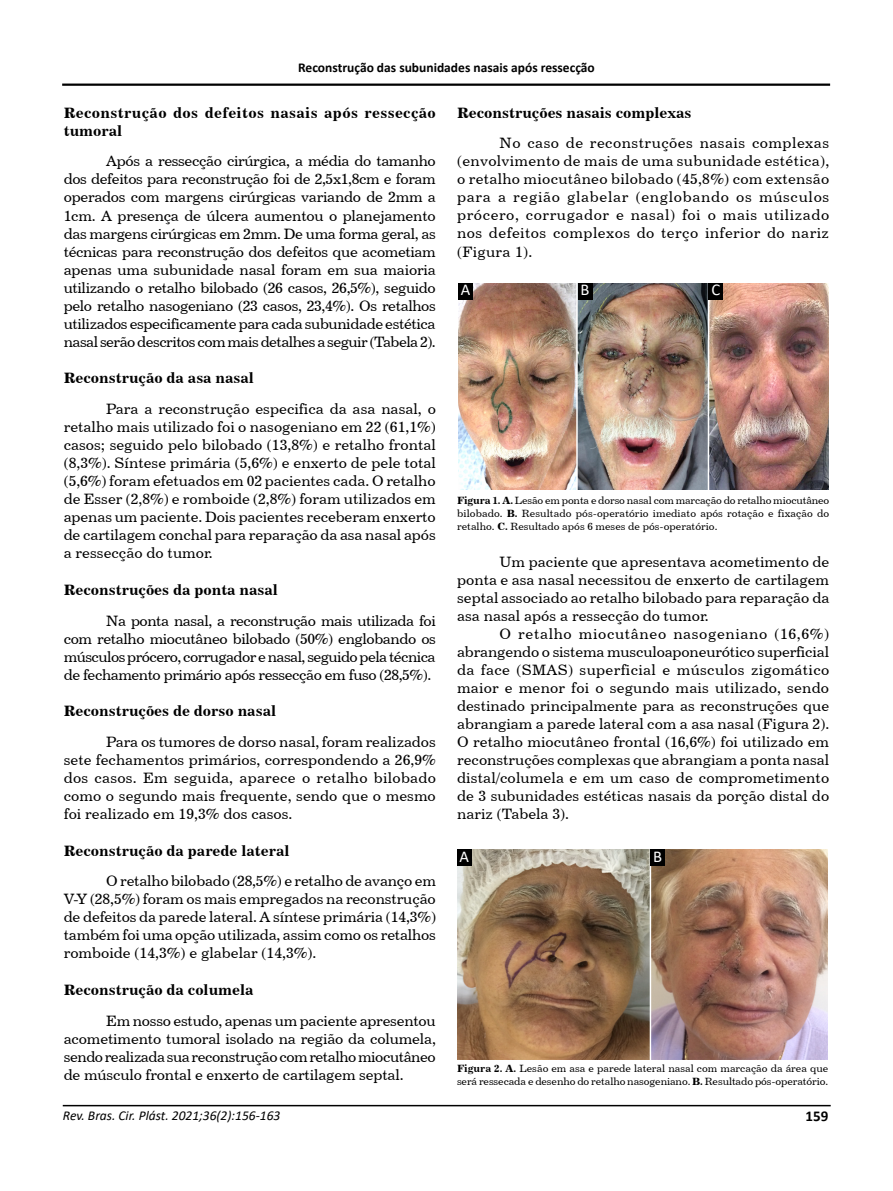
<style>
.page{position:relative;width:893px;height:1191px;background:#fff}
.page>*{position:absolute;margin:0;border:0;box-sizing:border-box;transform-origin:0 0}
.t1{font:16.5px "Calibri";color:#fff}
.t2{font:15px/18px "Century 731 BT Roman A";color:#000;text-align:justify}
.t3{font:15px "Century 731 BT Bold A";color:#000}
.t4{font:15px/18px "Century 731 BT Bold A";letter-spacing:.025em;color:#000}
.t5{font:700 15px "Calibri";color:#000}
.t6{font:700 13.5px "Calibri";color:#000}
.t7{font:italic 13.5px "Calibri";color:#000}
.t8{font:10.5px/13.2px "Century 731 BT Roman A";color:#000}
.s1{font-family:"Century 731 BT Bold A"}
</style>
<div class="page">
<hr style="left:63px;top:1104px;width:768px;height:2px;background:#000">
<hr style="left:62px;top:84px;width:768px;height:2px;background:#000">
<img style="left:457px;top:849px;width:370px;height:210px">
<img style="left:458px;top:283px;width:370px;height:207px">
<div style="left:458px;top:283px;width:14px;height:16px;background:#000"></div>
<div style="left:578px;top:283px;width:14px;height:16px;background:#000"></div>
<div style="left:709px;top:283px;width:14px;height:16px;background:#000"></div>
<div style="left:457px;top:849px;width:14px;height:17px;background:#000"></div>
<div style="left:651px;top:849px;width:14px;height:17px;background:#000"></div>
<p class="t6" style="left:298px;top:58px;width:298px">Reconstrução das subunidades nasais após ressecção</p>
<p class="t4" style="left:64px;top:103px;width:374px">Reconstrução dos defeitos nasais após ressecção tumoral</p>
<p class="t2" style="left:64px;top:152px;width:374px;text-indent:43px">Após a ressecção cirúrgica, a média do tamanho dos defeitos para reconstrução foi de 2,5x1,8cm e foram operados com margens cirúrgicas variando de 2mm a 1cm. A presença de úlcera aumentou o planejamento das margens cirúrgicas em 2mm. De uma forma geral, as técnicas para reconstrução dos defeitos que acometiam apenas uma subunidade nasal foram em sua maioria utilizando o retalho bilobado (26 casos, 26,5%), seguido pelo retalho nasogeniano (23 casos, 23,4%). Os retalhos utilizados especificamente para cada subunidade estética nasal serão descritos com mais detalhes a seguir (Tabela 2).</p>
<p class="t3" style="left:64px;top:369px;width:192px">Reconstrução da asa nasal</p>
<p class="t2" style="left:64px;top:399px;width:374px;text-indent:43px">Para a reconstrução especifica da asa nasal, o retalho mais utilizado foi o nasogeniano em 22 (61,1%) casos; seguido pelo bilobado (13,8%) e retalho frontal (8,3%). Síntese primária (5,6%) e enxerto de pele total (5,6%) foram efetuados em 02 pacientes cada. O retalho de Esser (2,8%) e romboide (2,8%) foram utilizados em apenas um paciente. Dois pacientes receberam enxerto de cartilagem conchal para reparação da asa nasal após a ressecção do tumor.</p>
<p class="t3" style="left:64px;top:580px;width:216px">Reconstruções da ponta nasal</p>
<p class="t2" style="left:64px;top:611px;width:374px;text-indent:43px">Na ponta nasal, a reconstrução mais utilizada foi com retalho miocutâneo bilobado (50%) englobando os músculos prócero, corrugador e nasal, seguido pela técnica de fechamento primário após ressecção em fuso (28,5%).</p>
<p class="t3" style="left:64px;top:702px;width:214px">Reconstruções de dorso nasal</p>
<p class="t2" style="left:64px;top:732px;width:374px;text-indent:43px">Para os tumores de dorso nasal, foram realizados sete fechamentos primários, correspondendo a 26,9% dos casos. Em seguida, aparece o retalho bilobado como o segundo mais frequente, sendo que o mesmo foi realizado em 19,3% dos casos.</p>
<p class="t3" style="left:64px;top:841px;width:227px">Reconstrução da parede lateral</p>
<p class="t2" style="left:64px;top:872px;width:374px;text-indent:43px">O retalho bilobado (28,5%) e retalho de avanço em V-Y (28,5%) foram os mais empregados na reconstrução de defeitos da parede lateral. A síntese primária (14,3%) também foi uma opção utilizada, assim como os retalhos romboide (14,3%) e glabelar (14,3%).</p>
<p class="t3" style="left:64px;top:980px;width:191px">Reconstrução da columela</p>
<p class="t2" style="left:64px;top:1011px;width:374px;text-indent:43px">Em nosso estudo, apenas um paciente apresentou acometimento tumoral isolado na região da columela, sendo realizada sua reconstrução com retalho miocutâneo de músculo frontal e enxerto de cartilagem septal.</p>
<p class="t3" style="left:457px;top:103px;width:236px">Reconstruções nasais complexas</p>
<p class="t2" style="left:457px;top:134px;width:374px;text-indent:43px">No caso de reconstruções nasais complexas (envolvimento de mais de uma subunidade estética), o retalho miocutâneo bilobado (45,8%) com extensão para a região glabelar (englobando os músculos prócero, corrugador e nasal) foi o mais utilizado nos defeitos complexos do terço inferior do nariz (Figura 1).</p>
<p class="t1" style="left:461px;top:278px;width:11px">A</p>
<p class="t1" style="left:581px;top:278px;width:10px">B</p>
<p class="t1" style="left:711px;top:278px;width:10px">C</p>
<p class="t8" style="left:457px;top:494px;width:374px;text-align:justify"><span class="s1">Figura 1. A.</span> Lesão em ponta e dorso nasal com marcação do retalho miocutâneo bilobado. <span class="s1">B.</span> Resultado pós-operatório imediato após rotação e fixação do retalho. <span class="s1">C.</span> Resultado após 6 meses de pós-operatório.</p>
<p class="t2" style="left:457px;top:552px;width:374px;text-indent:43px">Um paciente que apresentava acometimento de ponta e asa nasal necessitou de enxerto de cartilagem septal associado ao retalho bilobado para reparação da asa nasal após a ressecção do tumor.</p>
<p class="t2" style="left:457px;top:624px;width:374px;text-indent:43px">O retalho miocutâneo nasogeniano (16,6%) abrangendo o sistema musculoaponeurótico superficial da face (SMAS) superficial e músculos zigomático maior e menor foi o segundo mais utilizado, sendo destinado principalmente para as reconstruções que abrangiam a parede lateral com a asa nasal (Figura 2).<br>O retalho miocutâneo frontal (16,6%) foi utilizado em reconstruções complexas que abrangiam a ponta nasal distal/columela e em um caso de comprometimento de 3 subunidades estéticas nasais da porção distal do nariz (Tabela 3).</p>
<p class="t1" style="left:459px;top:845px;width:11px">A</p>
<p class="t1" style="left:653px;top:845px;width:10px">B</p>
<p class="t8" style="left:457px;top:1061px;width:373px"><span class="s1">Figura 2. A.</span> Lesão em asa e parede lateral nasal com marcação da área que será ressecada e desenho do retalho nasogeniano. <span class="s1">B.</span> Resultado pós-operatório.</p>
<p class="t7" style="left:63px;top:1105px;width:219px">Rev. Bras. Cir. Plást. 2021;36(2):156-163</p>
<p class="t5" style="left:806px;top:1105px;width:24px">159</p>
</div>
